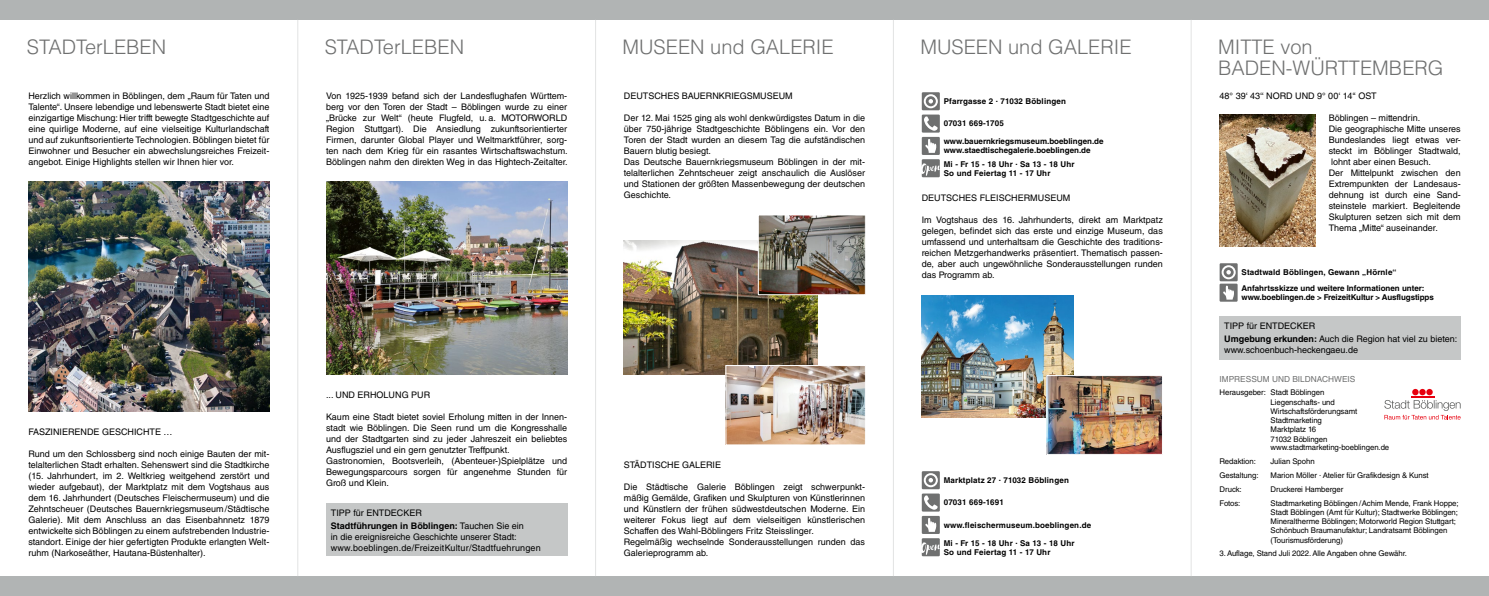
<style>
.page{position:relative;width:1489px;height:596px;background:#fff}
.page>*{position:absolute;margin:0;border:0;box-sizing:border-box;transform-origin:0 0}
.t1{font:300 20px/21px "Helvetica LT Std";color:#6f7070}
.t2{font:9px/11px "Helvetica LT Std";color:#000}
.t3{font:8.3px "Helvetica LT Std";color:#6f7070}
.t4{font:700 8px/9px "Helvetica LT Std";letter-spacing:.02em;color:#000}
.t5{font:700 8px/9px "Helvetica LT Std";color:#000}
.t6{font:7.8px/9.1px "Helvetica LT Std";letter-spacing:-.01em;color:#000}
.s1{font-weight:700}
</style>
<div class="page">
<img style="left:326px;top:182px;width:241px;height:192px">
<img style="left:624px;top:240px;width:193px;height:134px">
<img style="left:760px;top:216px;width:103px;height:77px">
<div style="left:758px;top:214px;width:107px;height:81px;border:1px solid #fff"></div>
<img style="left:727px;top:367px;width:136px;height:76px">
<div style="left:725px;top:365px;width:140px;height:80px;border:1px solid #fff"></div>
<div style="left:921px;top:137px;width:18px;height:18px;background:#6f7070"></div>
<svg style="left:925px;top:139px;width:11px;height:14px"></svg>
<svg style="left:921px;top:92px;width:18px;height:18px"></svg>
<div style="left:923px;top:94px;width:14px;height:14px;border:2px solid #fff;border-radius:50%"></div>
<svg style="left:928px;top:99px;width:5px;height:4px"></svg>
<div style="left:921px;top:114px;width:18px;height:18px;background:#6f7070"></div>
<svg style="left:924px;top:116px;width:13px;height:15px"></svg>
<div style="left:921px;top:159px;width:18px;height:18px;background:#6f7070"></div>
<svg style="left:921px;top:163px;width:19px;height:13px"></svg>
<div style="left:921px;top:515px;width:18px;height:18px;background:#6f7070"></div>
<svg style="left:925px;top:518px;width:11px;height:14px"></svg>
<svg style="left:921px;top:471px;width:18px;height:18px"></svg>
<div style="left:923px;top:473px;width:14px;height:14px;border:2px solid #fff;border-radius:50%"></div>
<svg style="left:928px;top:477px;width:5px;height:5px"></svg>
<div style="left:921px;top:493px;width:18px;height:18px;background:#6f7070"></div>
<svg style="left:924px;top:495px;width:13px;height:14px"></svg>
<div style="left:921px;top:538px;width:18px;height:18px;background:#6f7070"></div>
<svg style="left:921px;top:542px;width:19px;height:12px"></svg>
<div style="left:0;top:0;width:1488px;height:20px;background:#b1b4b4"></div>
<div style="left:0;top:575px;width:1488px;height:20px;background:#b1b4b4"></div>
<img style="left:28px;top:182px;width:241px;height:229px">
<img style="left:921px;top:295px;width:152px;height:122px">
<img style="left:1048px;top:377px;width:112px;height:75px">
<div style="left:1046px;top:375px;width:116px;height:79px;border:1px solid #fff"></div>
<div style="left:1219px;top:283px;width:18px;height:18px;background:#6f7070"></div>
<svg style="left:1223px;top:285px;width:10px;height:15px"></svg>
<svg style="left:1219px;top:263px;width:18px;height:18px"></svg>
<div style="left:1221px;top:265px;width:14px;height:14px;border:2px solid #fff;border-radius:50%"></div>
<svg style="left:1226px;top:270px;width:4px;height:4px"></svg>
<img style="left:1219px;top:114px;width:96px;height:132px">
<div style="left:1219px;top:316px;width:241px;height:43px;background:#c5c7c7"></div>
<div style="left:326px;top:503px;width:241px;height:53px;background:#c5c7c7"></div>
<hr style="left:297px;top:20px;width:1px;height:555px;background:#e2e3e3">
<hr style="left:595px;top:20px;width:1px;height:555px;background:#e2e3e3">
<hr style="left:893px;top:20px;width:1px;height:555px;background:#e2e3e3">
<hr style="left:1190px;top:20px;width:1px;height:555px;background:#e2e3e3">
<svg style="left:1411px;top:388px;width:7px;height:7px"></svg>
<svg style="left:1426px;top:388px;width:6px;height:7px"></svg>
<svg style="left:1419px;top:388px;width:6px;height:7px"></svg>
<svg style="left:1384px;top:396px;width:76px;height:23px"></svg>
<h1 class="t1" style="left:27px;top:36px;width:141px">STADTerLEBEN</h1>
<h1 class="t1" style="left:325px;top:36px;width:141px">STADTerLEBEN</h1>
<p class="t2" style="left:28px;top:90px;width:242px;text-align:justify">Herzlich willkommen in Böblingen, dem „Raum für Taten und Talente“ . Unsere lebendige und lebenswerte Stadt bietet eine einzigartige Mischung: Hier trifft bewegte Stadtgeschichte auf eine quirlige Moderne, auf eine vielseitige Kulturlandschaft und auf zukunftsorientierte Technologien. Böblingen bietet für Einwohner und Besucher ein abwechslungsreiches Freizeit&shy;angebot. Einige Highlights stellen wir Ihnen hier vor.</p>
<p class="t2" style="left:326px;top:90px;width:243px;text-align:justify">Von 1925-1939 befand sich der Landesflughafen Württem&shy;berg vor den Toren der Stadt – Böblingen wurde zu einer „Brücke zur Welt“ (heute Flugfeld, u. a. MOTORWORLD Region Stuttgart). Die Ansiedlung zukunftsorientierter Firmen, darunter Global Player und Weltmarktführer, sorg&shy;ten nach dem Krieg für ein rasantes Wirtschaftswachstum.<br>Böblingen nahm den direkten Weg in das Hightech-Zeitalter.</p>
<p class="t2" style="left:28px;top:426px;width:146px">FASZINIERENDE GESCHICHTE …</p>
<p class="t2" style="left:28px;top:448px;width:242px;text-align:justify">Rund um den Schlossberg sind noch einige Bauten der mit&shy;telalterlichen Stadt erhalten. Sehenswert sind die Stadtkirche (15. Jahrhundert, im 2. Weltkrieg weitgehend zerstört und wieder aufgebaut), der Marktplatz mit dem Vogtshaus aus dem 16. Jahrhundert (Deutsches Fleischermuseum) und die Zehntscheuer (Deutsches Bauernkriegsmuseum /Städtische Galerie). Mit dem Anschluss an das Eisenbahnnetz 1879 entwickelte sich Böblingen zu einem aufstrebenden Industrie&shy;standort. Einige der hier gefertigten Produkte erlangten Welt&shy;ruhm (Narkoseäther, Hautana-Büstenhalter).</p>
<p class="t2" style="left:326px;top:389px;width:105px">... UND ERHOLUNG PUR</p>
<p class="t2" style="left:326px;top:411px;width:242px">Kaum eine Stadt bietet soviel Erholung mitten in der Innen&shy;stadt wie Böblingen. Die Seen rund um die Kongresshalle und der Stadtgarten sind zu jeder Jahreszeit ein beliebtes Ausflugsziel und ein gern genutzter Treffpunkt.<br>Gastronomien, Bootsverleih, (Abenteuer-)Spielplätze und Bewegungsparcours sorgen für angenehme Stunden für Groß und Klein.</p>
<p class="t2" style="left:331px;top:505px;width:194px;line-height:13px">TIPP für ENTDECKER<br><span class="s1">Stadtführungen in Böblingen:</span> Tauchen Sie ein</p>
<p class="t2" style="left:331px;top:530px;width:211px">in die ereignisreiche Geschichte unserer Stadt: www.boeblingen.de/FreizeitKultur/Stadtfuehrungen</p>
<h1 class="t1" style="left:622px;top:36px;width:213px">MUSEEN und GALERIE</h1>
<h1 class="t1" style="left:920px;top:36px;width:213px">MUSEEN und GALERIE</h1>
<p class="t2" style="left:624px;top:90px;width:170px">DEUTSCHES BAUERNKRIEGSMUSEUM</p>
<p class="t2" style="left:624px;top:112px;width:243px">Der 12. Mai 1525 ging als wohl denkwürdigstes Datum in die über 750-jährige Stadtgeschichte Böblingens ein. Vor den Toren der Stadt wurden an diesem Tag die aufständischen Bauern blutig besiegt.<br>Das Deutsche Bauernkriegsmuseum Böblingen in der mit&shy;telalterlichen Zehntscheuer zeigt anschaulich die Auslöser und Stationen der größten Massenbewegung der deutschen Geschichte.</p>
<p class="t2" style="left:921px;top:192px;width:150px">DEUTSCHES FLEISCHERMUSEUM</p>
<p class="t2" style="left:921px;top:214px;width:242px;text-align:justify">Im Vogtshaus des 16. Jahrhunderts, direkt am Marktpatz gelegen, befindet sich das erste und einzige Museum, das umfassend und unterhaltsam die Geschichte des traditions&shy;reichen Metzgerhandwerks präsentiert. Thematisch passen&shy;de, aber auch ungewöhnliche Sonderausstellungen runden das Programm ab.</p>
<p class="t4" style="left:943px;top:97px;width:124px">Pfarrgasse 2 . 71032 Böblingen</p>
<p class="t4" style="left:943px;top:119px;width:62px">07031 669-1705</p>
<p class="t5" style="left:943px;top:137px;width:161px">www.bauernkriegsmuseum.boeblingen.de www.staedtischegalerie.boeblingen.de</p>
<p class="t4" style="left:943px;top:159px;width:132px">Mi - Fr 15 - 18 Uhr . Sa 13 - 18 Uhr<br>So und Feiertag 11 - 17 Uhr</p>
<p class="t2" style="left:624px;top:459px;width:99px">STÄDTISCHE GALERIE</p>
<p class="t2" style="left:624px;top:481px;width:242px">Die Städtische Galerie Böblingen zeigt schwerpunkt&shy;mäßig Gemälde, Grafiken und Skulpturen von Künstlerinnen und Künstlern der frühen südwestdeutschen Moderne. Ein weiterer Fokus liegt auf dem vielseitigen künstlerischen Schaffen des Wahl-Böblingers Fritz Steisslinger.<br>Regelmäßig wechselnde Sonderausstellungen runden das Galerieprogramm ab.</p>
<p class="t4" style="left:943px;top:475px;width:127px">Marktplatz 27 . 71032 Böblingen</p>
<p class="t4" style="left:943px;top:497px;width:62px">07031 669-1691</p>
<p class="t4" style="left:943px;top:520px;width:149px">www.fleischermuseum.boeblingen.de</p>
<p class="t4" style="left:943px;top:538px;width:132px">Mi - Fr 15 - 18 Uhr . Sa 13 - 18 Uhr<br>So und Feiertag 11 - 17 Uhr</p>
<h1 class="t1" style="left:1217px;top:36px;width:227px">MITTE von<br>BADEN-WÜRTTEMBERG</h1>
<p class="t2" style="left:1219px;top:90px;width:159px">48° 39‘ 43‘‘ NORD UND 9° 00‘ 14‘‘ OST</p>
<p class="t2" style="left:1328px;top:112px;width:133px">Böblingen – mittendrin.<br>Die geographische Mitte unseres<br>Bundeslandes liegt etwas ver&shy;steckt im Böblinger Stadtwald, lohnt aber einen Besuch.<br>Der Mittelpunkt zwischen den<br>Extrempunkten der Landesaus&shy;dehnung ist durch eine Sand&shy;steinstele markiert. Begleitende<br>Skulpturen setzen sich mit dem<br>Thema „Mitte“ auseinander.</p>
<p class="t5" style="left:1241px;top:264px;width:184px;line-height:15.9px">Stadtwald Böblingen, Gewann „Hörnle“<br>Anfahrtsskizze und weitere Informationen unter:</p>
<p class="t5" style="left:1241px;top:292px;width:194px">www.boeblingen.de &gt; FreizeitKultur &gt; Ausflugstipps</p>
<p class="t2" style="left:1224px;top:319px;width:234px;line-height:13px">TIPP für ENTDECKER<br><span class="s1">Umgebung erkunden:</span> Auch die Region hat viel zu bieten:</p>
<p class="t2" style="left:1224px;top:344px;width:135px">www.schoenbuch-heckengaeu.de</p>
<p class="t3" style="left:1219px;top:373px;width:137px">IMPRESSUM UND BILDNACHWEIS</p>
<p class="t6" style="left:1270px;top:388px;width:120px;text-indent:-51px">Herausgeber: Stadt Böblingen<br>Liegenschafts- und<br>Wirtschaftsförderungsamt<br>Stadtmarketing<br>Marktplatz 16<br>71032 Böblingen www.stadtmarketing-boeblingen.de</p>
<p class="t6" style="left:1219px;top:456px;width:38px">Redaktion:</p>
<p class="t6" style="left:1270px;top:456px;width:46px">Julian Spohn</p>
<p class="t6" style="left:1219px;top:470px;width:41px">Gestaltung:</p>
<p class="t6" style="left:1270px;top:470px;width:160px">Marion Möller . Atelier für Grafikdesign &amp; Kunst</p>
<p class="t6" style="left:1219px;top:484px;width:24px">Druck:</p>
<p class="t6" style="left:1270px;top:484px;width:74px">Druckerei Hamberger</p>
<p class="t6" style="left:1219px;top:498px;width:22px">Fotos:</p>
<p class="t6" style="left:1270px;top:498px;width:190px">Stadtmarketing Böblingen /Achim Mende, Frank Hoppe; Stadt Böblingen (Amt für Kultur); Stadtwerke Böblingen; Mineraltherme Böblingen; Motorworld Region Stuttgart; Schönbuch Braumanufaktur; Landratsamt Böblingen (Tourismusförderung)</p>
<p class="t6" style="left:1219px;top:548px;width:189px">3. Auflage, Stand Juli 2022. Alle Angaben ohne Gewähr.</p>
</div>
